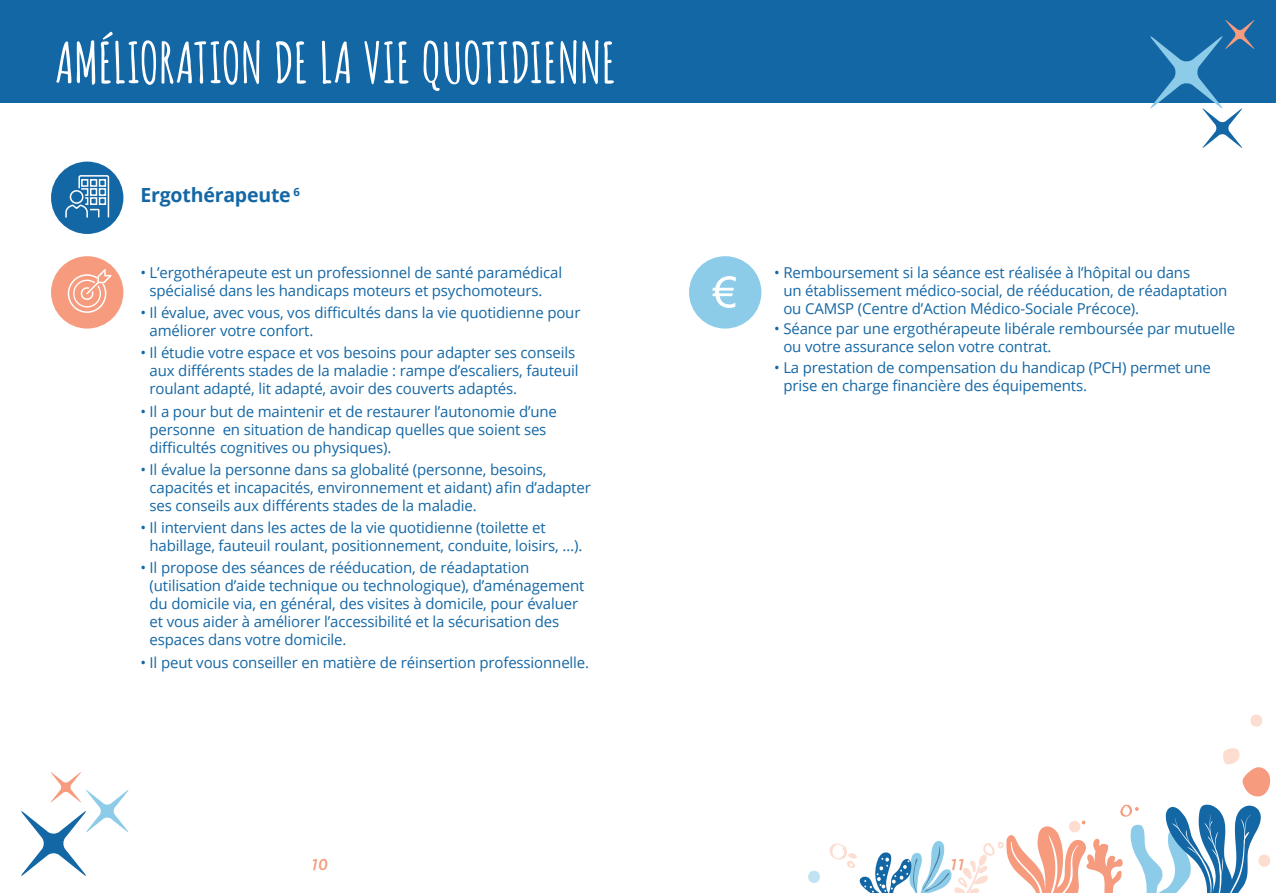
<style>
.page{position:relative;width:1276px;height:893px;background:#fff}
.page>*{position:absolute;margin:0;border:0;box-sizing:border-box;transform-origin:0 0}
.t1{font:700 55.5px "Amatic SC";letter-spacing:-.015em;color:#fff}
.t2{font:22.5px "Pacifico";color:#f69b7d}
.t3{font:700 19.5px "Open Sans";letter-spacing:-.01em;color:#1467a5}
.t4{font:15px/18px "Open Sans";letter-spacing:-.01em;color:#1467a5}
</style>
<div class="page">
<div style="left:0;top:0;width:1276px;height:103px;background:#1467a5"></div>
<svg style="left:1223px;top:748px;width:47px;height:49px"></svg>
<svg style="left:1250px;top:714px;width:12px;height:13px"></svg>
<svg style="left:808px;top:871px;width:12px;height:12px"></svg>
<svg style="left:829px;top:804px;width:441px;height:89px"></svg>
<div style="left:51px;top:162px;width:72px;height:72px;background:#1467a5;border-radius:50%"></div>
<svg style="left:65px;top:175px;width:45px;height:87px"></svg>
<div style="left:51px;top:256px;width:72px;height:73px;background:#f69b7d;border-radius:50%"></div>
<svg style="left:68px;top:269px;width:44px;height:44px"></svg>
<div style="left:689px;top:256px;width:72px;height:73px;background:#8ccce9;border-radius:50%"></div>
<svg style="left:712px;top:276px;width:24px;height:32px"></svg>
<svg style="left:21px;top:772px;width:108px;height:104px"></svg>
<svg style="left:1150px;top:20px;width:104px;height:128px"></svg>
<p class="t1" style="left:55px;top:20px;width:562px">AMÉLIORATION DE LA VIE QUOTIDIENNE</p>
<p class="t3" style="left:140px;top:181px;width:161px">Ergothérapeute <sup>6</sup></p>
<p class="t4" style="left:150px;top:263px;width:414px;text-indent:-9px">• L’ergothérapeute est un professionnel de santé paramédical spécialisé dans les handicaps moteurs et psychomoteurs.</p>
<p class="t4" style="left:150px;top:303px;width:432px;text-indent:-9px">• Il évalue, avec vous, vos difficultés dans la vie quotidienne pour améliorer votre confort.</p>
<p class="t4" style="left:150px;top:343px;width:430px;text-indent:-9px">• Il étudie votre espace et vos besoins pour adapter ses conseils aux différents stades de la maladie : rampe d’escaliers, fauteuil roulant adapté, lit adapté, avoir des couverts adaptés.</p>
<p class="t4" style="left:150px;top:402px;width:409px;text-indent:-9px">• Il a pour but de maintenir et de restaurer l’autonomie d’une personne en situation de handicap quelles que soient ses difficultés cognitives ou physiques).</p>
<p class="t4" style="left:150px;top:460px;width:443px;text-indent:-9px">• Il évalue la personne dans sa globalité (personne, besoins, capacités et incapacités, environnement et aidant) afin d’adapter ses conseils aux différents stades de la maladie.</p>
<p class="t4" style="left:150px;top:518px;width:434px;text-indent:-9px">• Il intervient dans les actes de la vie quotidienne (toilette et habillage, fauteuil roulant, positionnement, conduite, loisirs, …).</p>
<p class="t4" style="left:150px;top:558px;width:436px;text-indent:-9px">• Il propose des séances de rééducation, de réadaptation (utilisation d’aide technique ou technologique), d’aménagement du domicile via, en général, des visites à domicile, pour évaluer et vous aider à améliorer l’accessibilité et la sécurisation des espaces dans votre domicile.</p>
<p class="t4" style="left:140px;top:653px;width:450px">• Il peut vous conseiller en matière de réinsertion professionnelle.</p>
<p class="t4" style="left:783px;top:263px;width:445px;text-indent:-9px">• Remboursement si la séance est réalisée à l’hôpital ou dans<br>un établissement médico-social, de rééducation, de réadaptation ou CAMSP (Centre d’Action Médico-Sociale Précoce).</p>
<p class="t4" style="left:783px;top:319px;width:453px;text-indent:-9px">• Séance par une ergothérapeute libérale remboursée par mutuelle ou votre assurance selon votre contrat.</p>
<p class="t4" style="left:783px;top:358px;width:429px;text-indent:-9px">• La prestation de compensation du handicap (PCH) permet une prise en charge financière des équipements.</p>
<h2 class="t2" style="left:310px;top:849px;width:18px">10</h2>
<h2 class="t2" style="left:949px;top:849px;width:16px">11</h2>
</div>
